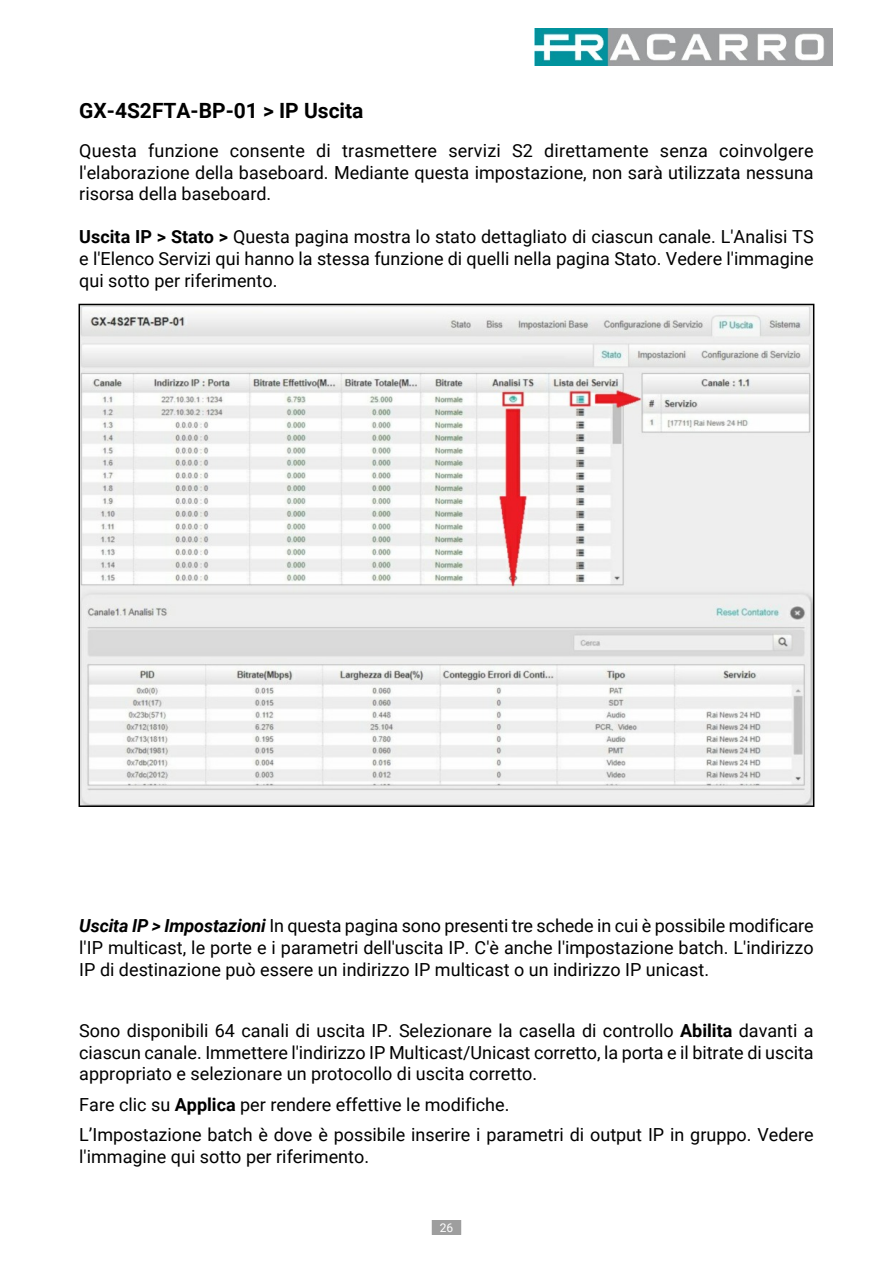
<style>
.page{position:relative;width:893px;height:1263px;background:#fff}
.page>*{position:absolute;margin:0;border:0;box-sizing:border-box;transform-origin:0 0}
.t1{font:700 21px "Roboto";color:#000}
.t2{font:18px/21.6px "Roboto";color:#000;text-align:justify}
.t3{font:12px "Roboto";color:#fefefe}
.s1{font-weight:700}
.s2{font-weight:700;font-style:italic}
</style>
<div class="page">
<img style="left:535px;top:28px;width:297px;height:38px">
<div style="left:432px;top:1220px;width:29px;height:15px;background:#9e9e9e"></div>
<img style="left:82px;top:307px;width:729px;height:497px">
<p class="t1" style="left:79px;top:102px;width:286px">GX-4S2FTA-BP-01 &gt; IP Uscita</p>
<p class="t2" style="left:79px;top:142px;width:736px">Questa funzione consente di trasmettere servizi S2 direttamente senza coinvolgere l'elaborazione della baseboard. Mediante questa impostazione, non sarà utilizzata nessuna risorsa della baseboard.</p>
<p class="t2" style="left:79px;top:228px;width:736px"><span class="s1">Uscita IP &gt; Stato &gt;</span> Questa pagina mostra lo stato dettagliato di ciascun canale. L'Analisi TS e l'Elenco Servizi qui hanno la stessa funzione di quelli nella pagina Stato. Vedere l'immagine qui sotto per riferimento.</p>
<p class="t2" style="left:79px;top:917px;width:736px"><span class="s2">Uscita IP &gt; Impostazioni</span> In questa pagina sono presenti tre schede in cui è possibile modificare l'IP multicast, le porte e i parametri dell'uscita IP. C'è anche l'impostazione batch. L'indirizzo IP di destinazione può essere un indirizzo IP multicast o un indirizzo IP unicast.</p>
<p class="t2" style="left:79px;top:1021px;width:736px">Sono disponibili 64 canali di uscita IP. Selezionare la casella di controllo <span class="s1">Abilita</span> davanti a ciascun canale. Immettere l'indirizzo IP Multicast/Unicast corretto, la porta e il bitrate di uscita appropriato e selezionare un protocollo di uscita corretto.</p>
<p class="t2" style="left:79px;top:1091px;width:736px;line-height:30.6px">Fare clic su <span class="s1">Applica</span> per rendere effettive le modifiche.<br>L’Impostazione batch è dove è possibile inserire i parametri di output IP in gruppo. Vedere</p>
<p class="t2" style="left:79px;top:1147px;width:291px">l'immagine qui sotto per riferimento.</p>
<p class="t3" style="left:440px;top:1223px;width:15px">26</p>
</div>
